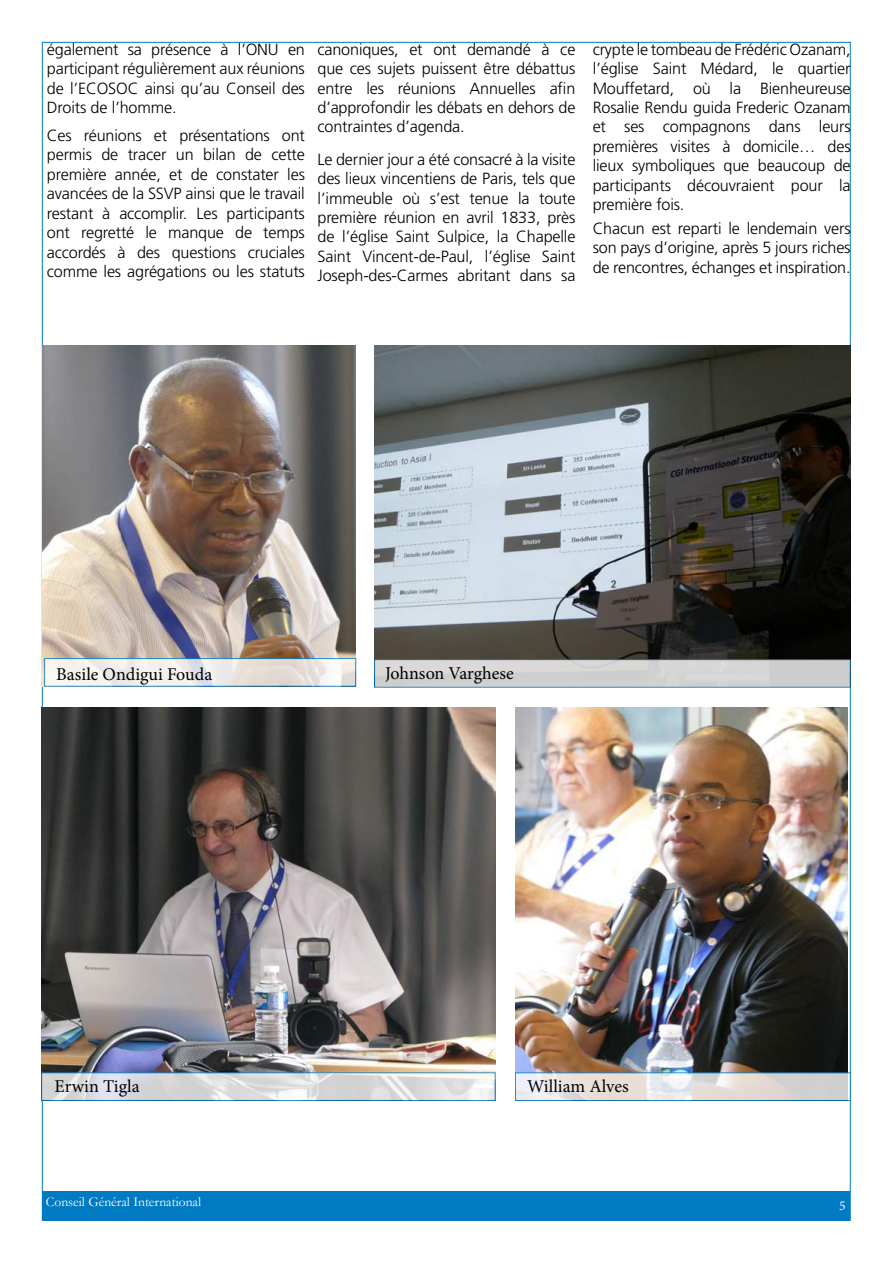
<style>
.page{position:relative;width:893px;height:1263px;background:#fff}
.page>*{position:absolute;margin:0;border:0;box-sizing:border-box;transform-origin:0 0}
.t1{font:18px "Minion Pro";color:#000}
.t2{font:300 16.2px/19.5px "Frutiger LT Pro";letter-spacing:-.01em;color:#000;text-align:justify}
.t3{font:13.5px "Garamond";color:#fff}
.t4{font:13.5px "Minion Pro";color:#fff}
</style>
<div class="page">
<div style="left:43px;top:1191px;width:807px;height:29px;background:#007ac2"></div>
<img style="left:43px;top:346px;width:313px;height:340px">
<img style="left:374px;top:346px;width:477px;height:340px">
<img style="left:41px;top:707px;width:454px;height:365px">
<img style="left:516px;top:707px;width:331px;height:365px">
<svg style="left:44px;top:658px;width:312px;height:28px"></svg>
<div style="left:374px;top:659px;width:476px;height:28px;background:#d2d2d2;border:1px solid #007ac2"></div>
<svg style="left:41px;top:1072px;width:454px;height:29px;background:#cfd6db"></svg>
<svg style="left:515px;top:1072px;width:335px;height:29px;background:#d3d6d8"></svg>
<p class="t2" style="left:47px;top:39px;width:259px">également sa présence à l’ONU en participant régulièrement aux réunions de l’ECOSOC ainsi qu’au Conseil des Droits de l’homme.</p>
<p class="t2" style="left:47px;top:126px;width:259px">Ces réunions et présentations ont permis de tracer un bilan de cette première année, et de constater les avancées de la SSVP ainsi que le travail restant à accomplir. Les participants ont regretté le manque de temps accordés à des questions cruciales comme les agrégations ou les statuts</p>
<p class="t2" style="left:317px;top:39px;width:259px">canoniques, et ont demandé à ce que ces sujets puissent être débattus entre les réunions Annuelles afin d’approfondir les débats en dehors de contraintes d’agenda.</p>
<p class="t2" style="left:317px;top:149px;width:259px">Le dernier jour a été consacré à la visite des lieux vincentiens de Paris, tels que l’immeuble où s’est tenue la toute première réunion en avril 1833, près de l’église Saint Sulpice, la Chapelle Saint Vincent-de-Paul, l’église Saint Joseph-des-Carmes abritant dans sa</p>
<p class="t2" style="left:593px;top:39px;width:259px">crypte le tombeau de Frédéric Ozanam, l’église Saint Médard, le quartier Mouffetard, où la Bienheureuse Rosalie Rendu guida Frederic Ozanam et ses compagnons dans leurs premières visites à domicile… des lieux symboliques que beaucoup de participants découvraient pour la première fois.</p>
<p class="t2" style="left:593px;top:219px;width:259px">Chacun est reparti le lendemain vers son pays d’origine, après 5 jours riches de rencontres, échanges et inspiration.</p>
<p class="t1" style="left:56px;top:662px;width:158px">Basile Ondigui Fouda</p>
<p class="t1" style="left:385px;top:661px;width:130px">Johnson Varghese</p>
<p class="t1" style="left:55px;top:1074px;width:87px">Erwin Tigla</p>
<p class="t1" style="left:527px;top:1074px;width:103px">William Alves</p>
<p class="t3" style="left:46px;top:1192px;width:157px">Conseil Général International</p>
<p class="t4" style="left:839px;top:1197px;width:8px">5</p>
</div>
